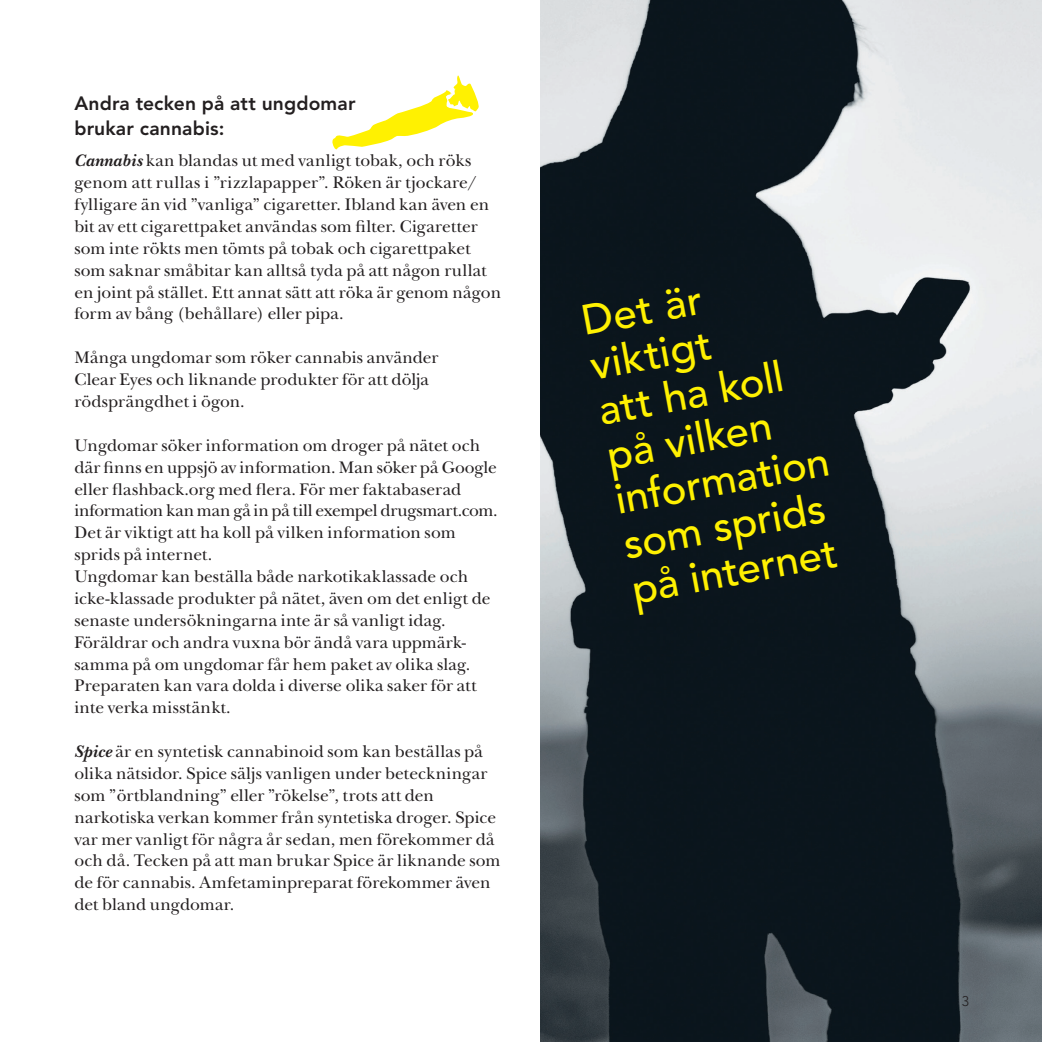
<style>
.page{position:relative;width:1042px;height:1042px;background:#fff}
.page>*{position:absolute;margin:0;border:0;box-sizing:border-box;transform-origin:0 0}
.t1{font:500 42px/45.5px "Avenir LT Std";color:#fff101}
.t2{font:800 19.25px/24.5px "Avenir LT Std";letter-spacing:.01em;color:#231f20}
.t3{font:17.5px/21.9px "New Baskerville Std";letter-spacing:.005em;color:#231f20}
.t4{font:300 14px "Avenir LT Std";color:#231f20}
.s1{font-weight:700;font-style:italic}
</style>
<div class="page">
<img style="left:541px;top:0;width:501px;height:1042px">
<svg style="left:332px;top:75px;width:147px;height:75px"></svg>
<p class="t2" style="left:74px;top:91px;width:283px">Andra tecken på att ungdomar brukar cannabis:</p>
<p class="t3" style="left:74px;top:150px;width:428px"><span class="s1">Cannabis</span> kan blandas ut med vanligt tobak, och röks genom att rullas i ”rizzlapapper”. Röken är tjockare/ fylligare än vid ”vanliga” cigaretter. Ibland kan även en bit av ett cigarettpaket användas som filter. Cigaretter som inte rökts men tömts på tobak och cigarettpaket som saknar småbitar kan alltså tyda på att någon rullat en joint på stället. Ett annat sätt att röka är genom någon form av bång (behållare) eller pipa.</p>
<p class="t3" style="left:74px;top:347px;width:365px">Många ungdomar som röker cannabis använder<br>Clear Eyes och liknande produkter för att dölja rödsprängdhet i ögon.</p>
<p class="t3" style="left:74px;top:434px;width:425px">Ungdomar söker information om droger på nätet och där finns en uppsjö av information. Man söker på Google eller flashback.org med flera. För mer faktabaserad information kan man gå in på till exempel drugsmart.com.<br>Det är viktigt att ha koll på vilken information som sprids på internet.<br>Ungdomar kan beställa både narkotikaklassade och icke-klassade produkter på nätet, även om det enligt de senaste undersökningarna inte är så vanligt idag.<br>Föräldrar och andra vuxna bör ändå vara uppmärk&shy;samma på om ungdomar får hem paket av olika slag.<br>Preparaten kan vara dolda i diverse olika saker för att inte verka misstänkt.</p>
<p class="t3" style="left:74px;top:740px;width:428px"><span class="s1">Spice</span> är en syntetisk cannabinoid som kan beställas på olika nätsidor. Spice säljs vanligen under beteckningar som ”örtblandning” eller ”rökelse”, trots att den narkotiska verkan kommer från syntetiska droger. Spice var mer vanligt för några år sedan, men förekommer då och då. Tecken på att man brukar Spice är liknande som de för cannabis. Amfetaminpreparat förekommer även det bland ungdomar.</p>
<h1 class="t1" style="left:576px;top:301px;width:219px;rotate:-11deg">Det är viktigt<br>att ha koll på vilken information som sprids på internet</h1>
<p class="t4" style="left:962px;top:993px;width:9px">3</p>
</div>
